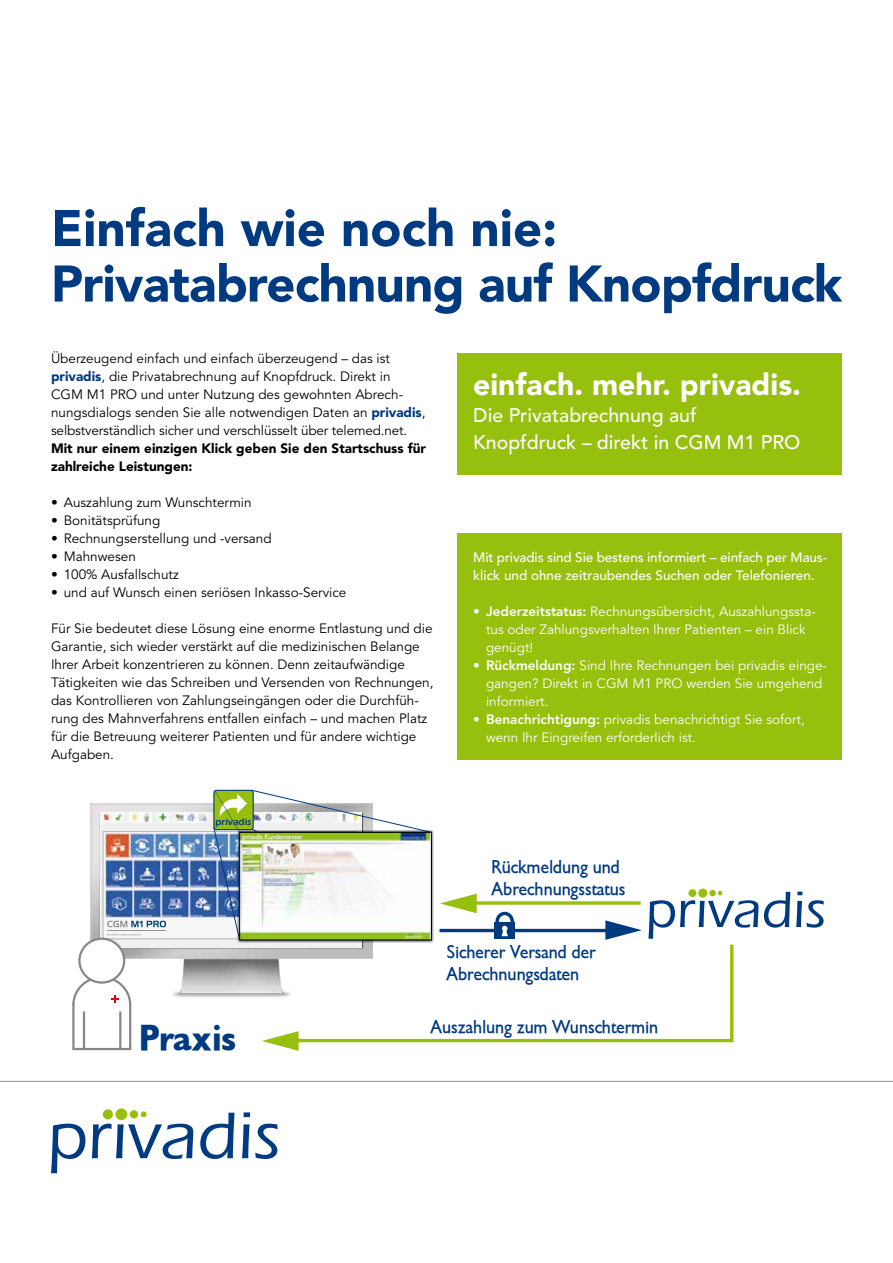
<style>
.page{position:relative;width:893px;height:1263px;background:#fff}
.page>*{position:absolute;margin:0;border:0;box-sizing:border-box;transform-origin:0 0}
.t1{font:900 51px/55.5px "Avenir LT Std";letter-spacing:-.015em;color:#003a80}
.t2{font:700 35.1px "Gilbert";color:#003a80}
.t3{font:900 30px "Avenir LT Std";color:#fff}
.t4{font:500 19.5px/27px "Avenir LT Std";color:#fff}
.t5{font:18px/22.6px "Gilbert Normal";color:#003a80}
.t6{font:13.5px/18px "Avenir LT Std";color:#000}
.t7{font:13.5px/18px "Avenir LT Std";color:#fff}
.t8{font:500 13.5px/18px "Avenir LT Std";letter-spacing:-.01em;color:#fff}
.t9{font:900 13.5px/18px "Avenir LT Std";color:#000}
.t10{font:600 9.75px "Eras ITC";color:#003a80}
.t11{font:6.75px "Gilbert Normal";color:#fff}
.s1{font-weight:900;color:#003a80}
.s2{font-weight:800}
</style>
<div class="page">
<div style="left:457px;top:353px;width:385px;height:122px;background:#97bf0d"></div>
<div style="left:457px;top:533px;width:385px;height:226px;background:#97bf0d"></div>
<img style="left:91px;top:803px;width:197px;height:195px">
<div style="left:100px;top:812px;width:262px;height:136px;background:#f0f0f0"></div>
<div style="left:103px;top:831px;width:254px;height:108px;background:#f6f6f6"></div>
<div style="left:103px;top:831px;width:254px;height:108px;border:1px solid #b1b3b4"></div>
<img style="left:101px;top:813px;width:112px;height:10px">
<img style="left:105px;top:833px;width:108px;height:84px">
<svg style="left:107px;top:921px;width:59px;height:6px"></svg>
<hr style="left:107px;top:930px;width:59px;height:1px;background:#929395">
<svg style="left:107px;top:933px;width:34px;height:3px"></svg>
<svg style="left:764px;top:892px;width:26px;height:36px"></svg>
<svg style="left:796px;top:891px;width:28px;height:37px"></svg>
<svg style="left:648px;top:891px;width:110px;height:48px"></svg>
<div style="left:698px;top:888px;width:9px;height:10px;background:#97bf0d;border-radius:50%"></div>
<hr style="left:439px;top:929px;width:173px;height:3px;background:#003a80">
<svg style="left:605px;top:920px;width:37px;height:20px"></svg>
<svg style="left:288px;top:942px;width:446px;height:101px"></svg>
<svg style="left:262px;top:1031px;width:37px;height:20px"></svg>
<div style="left:494px;top:922px;width:21px;height:17px;background:#003a80"></div>
<div style="left:495px;top:912px;width:19px;height:19px;border:3px solid #003a80;border-radius:50%"></div>
<svg style="left:502px;top:926px;width:6px;height:10px"></svg>
<svg style="left:477px;top:901px;width:164px;height:4px"></svg>
<svg style="left:440px;top:893px;width:37px;height:20px"></svg>
<div style="left:79px;top:939px;width:45px;height:43px;background:#fff;border-radius:50%"></div>
<div style="left:78px;top:937px;width:47px;height:47px;border:2px solid #87888a;border-radius:50%"></div>
<svg style="left:72px;top:975px;width:60px;height:76px"></svg>
<svg style="left:237px;top:830px;width:197px;height:112px"></svg>
<img style="left:213px;top:789px;width:219px;height:151px">
<svg style="left:51px;top:1124px;width:34px;height:49px"></svg>
<svg style="left:92px;top:1124px;width:101px;height:35px"></svg>
<svg style="left:200px;top:1113px;width:34px;height:46px"></svg>
<svg style="left:242px;top:1112px;width:36px;height:47px"></svg>
<div style="left:103px;top:1109px;width:10px;height:10px;background:#97bf0d;border-radius:50%"></div>
<div style="left:130px;top:1110px;width:8px;height:8px;background:#97bf0d;border-radius:50%"></div>
<svg style="left:141px;top:1111px;width:6px;height:6px"></svg>
<div style="left:116px;top:1108px;width:11px;height:12px;background:#97bf0d;border-radius:50%"></div>
<hr style="left:0;top:1081px;width:893px;height:1px;background:#929395">
<h1 class="t1" style="left:51px;top:200px;width:793px">Einfach wie noch nie:<br>Privatabrechnung auf Knopfdruck</h1>
<p class="t6" style="left:51px;top:350px;width:376px">Überzeugend einfach und einfach überzeugend – das ist <span class="s1">privadis</span>, die Privatabrechnung auf Knopfdruck. Direkt in CGM M1 PRO und unter Nutzung des gewohnten Abrech&shy;nungsdialogs senden Sie alle notwendigen Daten an <span class="s1">privadis</span>, selbstverständlich sicher und verschlüsselt über telemed.net.</p>
<p class="t9" style="left:51px;top:439px;width:377px">Mit nur einem einzigen Klick geben Sie den Startschuss für zahlreiche Leistungen:</p>
<p class="t6" style="left:51px;top:494px;width:202px">• Auszahlung zum Wunschtermin</p>
<p class="t6" style="left:51px;top:512px;width:111px">• Bonitätsprüfung</p>
<p class="t6" style="left:51px;top:530px;width:222px">• Rechnungserstellung und -versand</p>
<p class="t6" style="left:51px;top:548px;width:86px">• Mahnwesen</p>
<p class="t6" style="left:51px;top:566px;width:129px">• 100% Ausfallschutz</p>
<p class="t6" style="left:51px;top:584px;width:297px">• und auf Wunsch einen seriösen Inkasso-Service</p>
<p class="t6" style="left:51px;top:620px;width:384px">Für Sie bedeutet diese Lösung eine enorme Entlastung und die Garantie, sich wieder verstärkt auf die medizinischen Belange Ihrer Arbeit konzentrieren zu können. Denn zeitaufwändige Tätigkeiten wie das Schreiben und Versenden von Rechnungen, das Kontrollieren von Zahlungseingängen oder die Durchfüh&shy;rung des Mahnverfahrens entfallen einfach – und machen Platz für die Betreuung weiterer Patienten und für andere wichtige Aufgaben.</p>
<h3 class="t3" style="left:473px;top:366px;width:329px">einfach. mehr. privadis.</h3>
<h3 class="t4" style="left:473px;top:402px;width:329px">Die Privatabrechnung auf<br>Knopfdruck – direkt in CGM M1 PRO</h3>
<p class="t8" style="left:473px;top:549px;width:355px">Mit privadis sind Sie bestens informiert – einfach per Maus&shy;klick und ohne zeitraubendes Suchen oder Telefonieren.</p>
<p class="t7" style="left:486px;top:603px;width:331px;text-indent:-13px">• <span class="s2">Jederzeitstatus:</span> Rechnungsübersicht, Auszahlungssta&shy;tus oder Zahlungsverhalten Ihrer Patienten – ein Blick genügt!</p>
<p class="t7" style="left:486px;top:657px;width:343px;text-indent:-13px">• <span class="s2">Rückmeldung:</span> Sind Ihre Rechnungen bei privadis einge&shy;gangen? Direkt in CGM M1 PRO werden Sie umgehend informiert.</p>
<p class="t7" style="left:486px;top:711px;width:320px;text-indent:-13px"><span class="s2">• Benachrichtigung:</span> privadis benachrichtigt Sie sofort, wenn Ihr Eingreifen erforderlich ist.</p>
<p class="t10" style="left:216px;top:816px;width:37px">privadis</p>
<p class="t11" style="left:243px;top:833px;width:62px">privadis Kundencenter</p>
<h2 class="t2" style="left:140px;top:1017px;width:98px">Praxis</h2>
<h3 class="t5" style="left:492px;top:855px;width:135px">Rückmeldung und<br>Abrechnungsstatus</h3>
<h3 class="t5" style="left:447px;top:940px;width:151px">Sicherer Versand der<br>Abrechnungsdaten</h3>
<h3 class="t5" style="left:431px;top:1016px;width:229px">Auszahlung zum Wunschtermin</h3>
</div>
